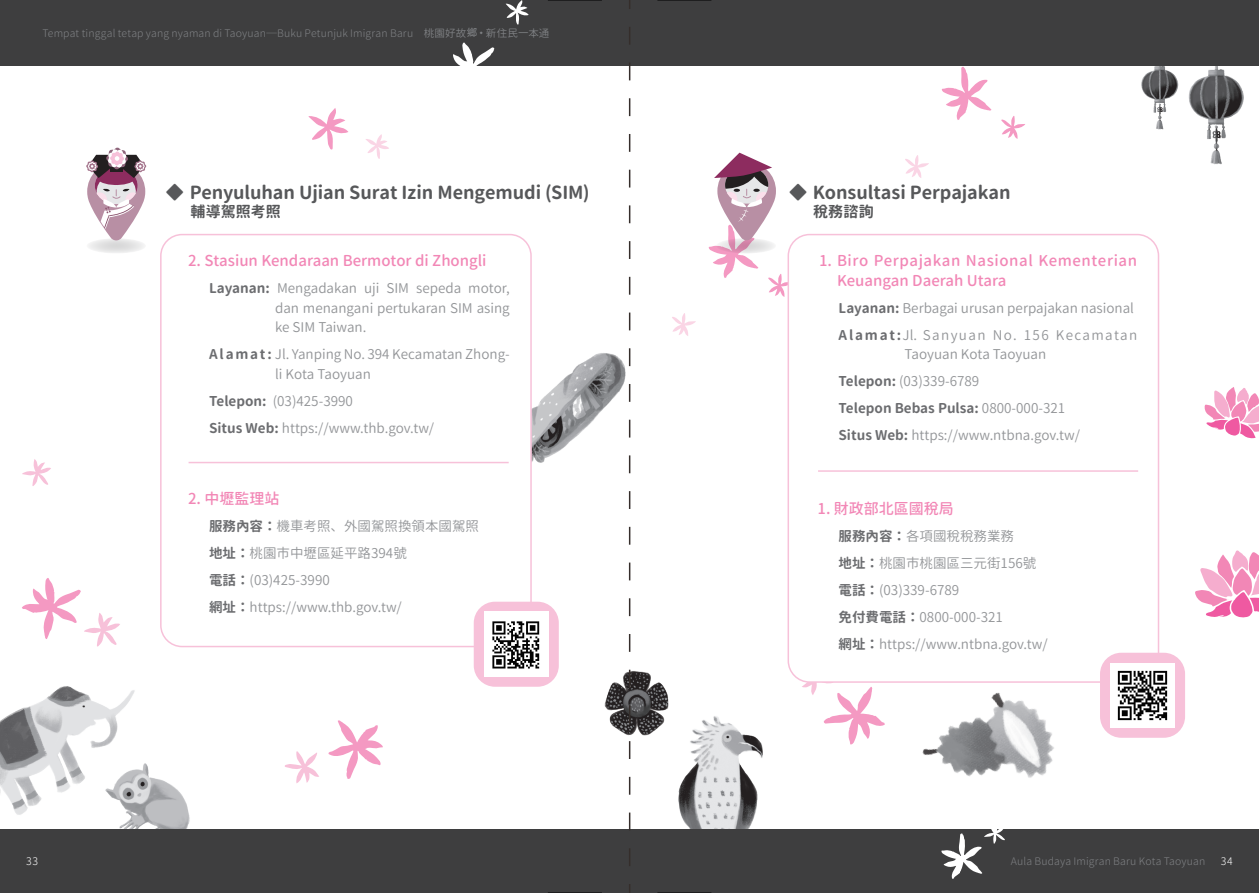
<style>
.page{position:relative;width:1259px;height:893px;background:#fff}
.page>*{position:absolute;margin:0;border:0;box-sizing:border-box;transform-origin:0 0}
.t1{font:700 18px "Gen Jyuu Gothic";letter-spacing:-.005em;color:#57585a}
.t2{font:500 15px/19.5px "Gen Jyuu Gothic";letter-spacing:.04em;color:#f287b6}
.t3{font:500 15px "Gen Jyuu Gothic";color:#f287b6}
.t4{font:700 15px "Gen Jyuu Gothic";letter-spacing:.005em;color:#57585a}
.t5{font:13.5px/27px "Gen Jyuu Gothic";color:#939598}
.t6{font:300 10.5px "Gen Jyuu Gothic";letter-spacing:.015em;color:#808285}
.t7{font:300 10.5px "Gen Jyuu Gothic";color:#fff}
.s1{font-weight:400}
.s2{font-family:"jf openhuninn 1.0";font-weight:400}
.s3{font-weight:700;color:#6c6d70}
</style>
<div class="page">
<img style="left:0;top:66px;width:1254px;height:763px">
<img style="left:861px;top:683px;width:239px;height:146px">
<svg style="left:796px;top:678px;width:89px;height:67px"></svg>
<div style="left:0;top:829px;width:1259px;height:64px;background:#3e3e3f"></div>
<div style="left:0;top:0;width:1259px;height:66px;background:#3e3e3f"></div>
<svg style="left:22px;top:578px;width:98px;height:68px"></svg>
<svg style="left:22px;top:459px;width:29px;height:27px"></svg>
<svg style="left:941px;top:824px;width:64px;height:55px"></svg>
<svg style="left:672px;top:313px;width:24px;height:23px"></svg>
<svg style="left:365px;top:134px;width:24px;height:25px"></svg>
<svg style="left:308px;top:108px;width:40px;height:42px"></svg>
<svg style="left:328px;top:720px;width:55px;height:59px"></svg>
<svg style="left:285px;top:751px;width:34px;height:32px"></svg>
<svg style="left:446px;top:42px;width:50px;height:53px"></svg>
<svg style="left:506px;top:0;width:23px;height:25px"></svg>
<svg style="left:1195px;top:550px;width:64px;height:68px"></svg>
<svg style="left:1204px;top:387px;width:55px;height:51px"></svg>
<svg style="left:941px;top:67px;width:50px;height:53px"></svg>
<svg style="left:905px;top:155px;width:24px;height:23px"></svg>
<svg style="left:1001px;top:116px;width:24px;height:23px"></svg>
<div style="left:161px;top:235px;width:370px;height:411px;background:#fff;border-radius:21px"></div>
<div style="left:160px;top:234px;width:372px;height:413px;border:2px solid #f7c1d9;border-radius:21px"></div>
<div style="left:474px;top:602px;width:85px;height:85px;background:#f7c1d9;border-radius:21px"></div>
<img style="left:484px;top:612px;width:64px;height:65px">
<svg style="left:86px;top:238px;width:60px;height:16px"></svg>
<svg style="left:86px;top:148px;width:60px;height:92px"></svg>
<hr style="left:189px;top:462px;width:320px;height:1px;background:#f7c1d9">
<div style="left:788px;top:235px;width:370px;height:447px;background:#fff;border-radius:21px"></div>
<div style="left:787px;top:234px;width:372px;height:449px;border:2px solid #f7c1d9;border-radius:21px"></div>
<svg style="left:708px;top:153px;width:84px;height:144px"></svg>
<div style="left:1100px;top:653px;width:85px;height:85px;background:#f7c1d9;border-radius:21px"></div>
<img style="left:1110px;top:664px;width:64px;height:63px">
<hr style="left:818px;top:470px;width:320px;height:2px;background:#f7c1d9">
<svg style="left:629px;top:27px;width:1px;height:839px"></svg>
<hr style="left:548px;top:0;width:54px;height:1px;background:#000">
<hr style="left:548px;top:892px;width:54px;height:1px;background:#000">
<hr style="left:657px;top:0;width:54px;height:1px;background:#000">
<hr style="left:657px;top:892px;width:54px;height:1px;background:#000">
<p class="t6" style="left:42px;top:25px;width:508px">Tempat tinggal tetap yang nyaman di Taoyuan─Buku Petunjuk Imigran Baru <span class="s1">桃園好故</span><span class="s2">鄉</span> <sup>◆</sup> <span class="s1">新住民一本通</span></p>
<h1 class="t1" style="left:166px;top:179px;width:425px">◆ Penyuluhan Ujian Surat Izin Mengemudi (SIM)</h1>
<p class="t4" style="left:190px;top:200px;width:92px">輔導駕照考照</p>
<p class="t3" style="left:188px;top:250px;width:300px">2. Stasiun Kendaraan Bermotor di Zhongli</p>
<p class="t5" style="left:275px;top:278px;width:236px;line-height:19.5px;text-align:justify;text-indent:-66px"><span class="s3">Layanan:</span> Mengadakan uji SIM sepeda motor, dan menangani pertukaran SIM asing ke SIM Taiwan.</p>
<p class="t5" style="left:275px;top:344px;width:236px;line-height:19.5px;text-indent:-66px"><span class="s3">Alamat :</span> Jl. Yanping No. 394 Kecamatan Zhong&shy;li Kota Taoyuan</p>
<p class="t5" style="left:209px;top:387px;width:227px"><span class="s3">Telepon:</span> (03)425-3990<br><span class="s3">Situs Web:</span> https://www.thb.gov.tw/</p>
<p class="t3" style="left:188px;top:488px;width:93px">2. 中壢監理站</p>
<p class="t5" style="left:209px;top:512px;width:271px"><span class="s3">服務內容：</span>機車考照、外國駕照換領本國駕照<span class="s3">地址：</span>桃園市中壢區延平路394號<br><span class="s3">電話：</span>(03)425-3990<br><span class="s3">網址：</span>https://www.thb.gov.tw/</p>
<h1 class="t1" style="left:789px;top:179px;width:223px">◆ Konsultasi Perpajakan</h1>
<p class="t4" style="left:813px;top:200px;width:62px">稅務諮詢</p>
<p class="t2" style="left:837px;top:251px;width:302px;text-indent:-18px">1. Biro Perpajakan Nasional Kementerian<br>Keuangan Daerah Utara</p>
<p class="t5" style="left:838px;top:294px;width:300px"><span class="s3">Layanan:</span> Berbagai urusan perpajakan nasional<br><span class="s3">Alamat:</span>Jl. Sanyuan No. 156 Kecamatan</p>
<p class="t5" style="left:838px;top:341px;width:243px;text-indent:66px">Taoyuan Kota Taoyuan<br><span class="s3">Telepon:</span> (03)339-6789<br><span class="s3">Telepon Bebas Pulsa:</span> 0800-000-321<br><span class="s3">Situs Web:</span> https://www.ntbna.gov.tw/</p>
<p class="t3" style="left:817px;top:498px;width:138px">1. 財政部北區國稅局</p>
<p class="t5" style="left:838px;top:522px;width:211px"><span class="s3">服務內容：</span>各項國稅稅務業務<br><span class="s3">地址：</span>桃園市桃園區三元街156號<span class="s3">電話：</span>(03)339-6789<br><span class="s3">免付費電話：</span>0800-000-321<br><span class="s3">網址：</span>https://www.ntbna.gov.tw/</p>
<p class="t7" style="left:26px;top:854px;width:14px">33</p>
<p class="t6" style="left:1011px;top:854px;width:196px">Aula Budaya Imigran Baru Kota Taoyuan</p>
<p class="t7" style="left:1220px;top:854px;width:14px">34</p>
</div>
